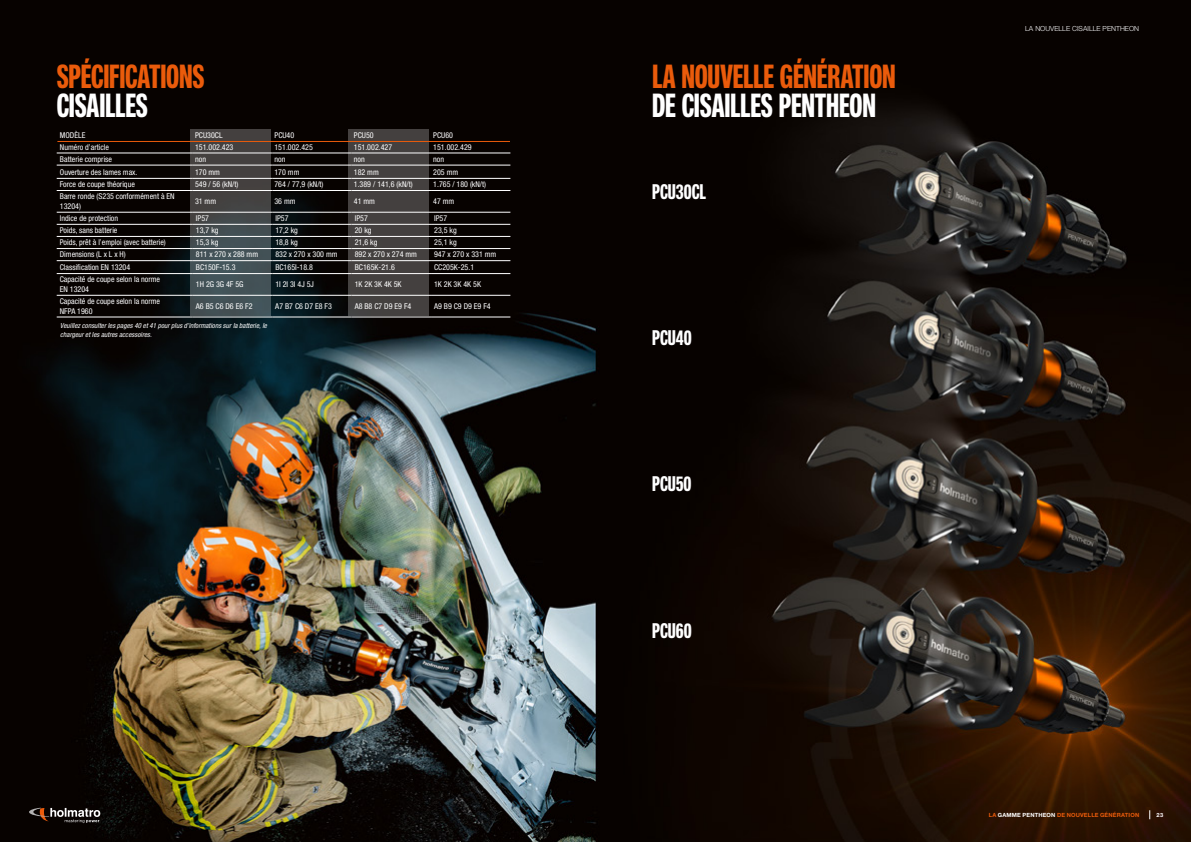
<style>
.page{position:relative;width:1191px;height:842px;background:#fff}
.page>*{position:absolute;margin:0;border:0;box-sizing:border-box;transform-origin:0 0}
.t1{font:700 32.7px "Neue Helvetica Pro 79 Compressed";letter-spacing:-.005em;color:#ea5b0b}
.t2{font:700 32.7px "Neue Helvetica Pro 79 Compressed";letter-spacing:-.005em;color:#fff}
.t3{font:700 20.7px "Neue Helvetica Pro 79 Compressed";letter-spacing:-.005em;color:#fff}
.t4{font:condensed 8px/9.6px "Helvetica Neue LT Std";color:#fff}
.t5{font:italic condensed 7px/9px "Helvetica Neue LT Std";letter-spacing:.01em;color:#fff}
.t6{font:300 7px "Helvetica Neue LT Std";color:#fff}
.t7{font:700 5.7px "Helvetica Neue LT Std";letter-spacing:.03em;color:#ea5b0b}
.t8{font:700 5.7px "Helvetica Neue LT Std";color:#fff}
.s1{color:#fff}
</style>
<div class="page">
<img style="left:0;top:0;width:1191px;height:842px">
<svg style="left:190px;top:129px;width:81px;height:187px;background:#454b4c"></svg>
<div style="left:348px;top:129px;width:81px;height:187px;background:#44403f"></div>
<hr style="left:57px;top:141px;width:453px;height:1px;background:#ea5b0b">
<hr style="left:57px;top:153px;width:136px;height:1px;background:#fff">
<hr style="left:193px;top:153px;width:79px;height:1px;background:#fff">
<hr style="left:272px;top:153px;width:79px;height:1px;background:#fff">
<hr style="left:351px;top:153px;width:80px;height:1px;background:#fff">
<hr style="left:431px;top:153px;width:79px;height:1px;background:#fff">
<hr style="left:57px;top:165px;width:136px;height:1px;background:#fff">
<hr style="left:193px;top:165px;width:79px;height:1px;background:#fff">
<hr style="left:272px;top:165px;width:79px;height:1px;background:#fff">
<hr style="left:351px;top:165px;width:80px;height:1px;background:#fff">
<hr style="left:431px;top:165px;width:79px;height:1px;background:#fff">
<hr style="left:57px;top:178px;width:136px;height:1px;background:#fff">
<hr style="left:193px;top:178px;width:79px;height:1px;background:#fff">
<hr style="left:272px;top:178px;width:79px;height:1px;background:#fff">
<hr style="left:351px;top:178px;width:80px;height:1px;background:#fff">
<hr style="left:431px;top:178px;width:79px;height:1px;background:#fff">
<hr style="left:57px;top:190px;width:136px;height:1px;background:#fff">
<hr style="left:193px;top:190px;width:79px;height:1px;background:#fff">
<hr style="left:272px;top:190px;width:79px;height:1px;background:#fff">
<hr style="left:351px;top:190px;width:80px;height:1px;background:#fff">
<hr style="left:431px;top:190px;width:79px;height:1px;background:#fff">
<hr style="left:57px;top:212px;width:136px;height:1px;background:#fff">
<hr style="left:193px;top:212px;width:79px;height:1px;background:#fff">
<hr style="left:272px;top:212px;width:79px;height:1px;background:#fff">
<hr style="left:351px;top:212px;width:80px;height:1px;background:#fff">
<hr style="left:431px;top:212px;width:79px;height:1px;background:#fff">
<hr style="left:57px;top:224px;width:136px;height:1px;background:#fff">
<hr style="left:193px;top:224px;width:79px;height:1px;background:#fff">
<hr style="left:272px;top:224px;width:79px;height:1px;background:#fff">
<hr style="left:351px;top:224px;width:80px;height:1px;background:#fff">
<hr style="left:431px;top:224px;width:79px;height:1px;background:#fff">
<hr style="left:57px;top:236px;width:136px;height:1px;background:#fff">
<hr style="left:193px;top:236px;width:79px;height:1px;background:#fff">
<hr style="left:272px;top:236px;width:79px;height:1px;background:#fff">
<hr style="left:351px;top:236px;width:80px;height:1px;background:#fff">
<hr style="left:431px;top:236px;width:79px;height:1px;background:#fff">
<hr style="left:57px;top:248px;width:136px;height:1px;background:#fff">
<hr style="left:193px;top:248px;width:79px;height:1px;background:#fff">
<hr style="left:272px;top:248px;width:79px;height:1px;background:#fff">
<hr style="left:351px;top:248px;width:80px;height:1px;background:#fff">
<hr style="left:431px;top:248px;width:79px;height:1px;background:#fff">
<hr style="left:57px;top:260px;width:136px;height:1px;background:#fff">
<hr style="left:193px;top:260px;width:79px;height:1px;background:#fff">
<hr style="left:272px;top:260px;width:79px;height:1px;background:#fff">
<hr style="left:351px;top:260px;width:80px;height:1px;background:#fff">
<hr style="left:431px;top:260px;width:79px;height:1px;background:#fff">
<hr style="left:57px;top:273px;width:136px;height:1px;background:#fff">
<hr style="left:193px;top:273px;width:79px;height:1px;background:#fff">
<hr style="left:272px;top:273px;width:79px;height:1px;background:#fff">
<hr style="left:351px;top:273px;width:80px;height:1px;background:#fff">
<hr style="left:431px;top:273px;width:79px;height:1px;background:#fff">
<hr style="left:57px;top:295px;width:136px;height:1px;background:#fff">
<hr style="left:193px;top:295px;width:79px;height:1px;background:#fff">
<hr style="left:272px;top:295px;width:79px;height:1px;background:#fff">
<hr style="left:351px;top:295px;width:80px;height:1px;background:#fff">
<hr style="left:431px;top:295px;width:79px;height:1px;background:#fff">
<hr style="left:57px;top:317px;width:136px;height:1px;background:#fff">
<hr style="left:193px;top:317px;width:79px;height:1px;background:#fff">
<hr style="left:272px;top:317px;width:79px;height:1px;background:#fff">
<hr style="left:351px;top:317px;width:80px;height:1px;background:#fff">
<hr style="left:431px;top:317px;width:79px;height:1px;background:#fff">
<svg style="left:29px;top:808px;width:71px;height:15px"></svg>
<h1 class="t1" style="left:57px;top:57px;width:149px">SPÉCIFICATIONS</h1>
<h1 class="t2" style="left:57px;top:86px;width:93px">CISAILLES</h1>
<p class="t4" style="left:60px;top:130px;width:27px">MODÈLE</p>
<p class="t4" style="left:195px;top:130px;width:29px">PCU30CL</p>
<p class="t4" style="left:274px;top:130px;width:21px">PCU40</p>
<p class="t4" style="left:354px;top:130px;width:21px">PCU50</p>
<p class="t4" style="left:433px;top:130px;width:21px">PCU60</p>
<p class="t4" style="left:60px;top:142px;width:50px">Numéro d’article</p>
<p class="t4" style="left:195px;top:142px;width:40px">151.002.423</p>
<p class="t4" style="left:274px;top:142px;width:40px">151.002.425</p>
<p class="t4" style="left:354px;top:142px;width:40px">151.002.427</p>
<p class="t4" style="left:433px;top:142px;width:40px">151.002.429</p>
<p class="t4" style="left:60px;top:154px;width:54px">Batterie comprise</p>
<p class="t4" style="left:195px;top:154px;width:12px">non</p>
<p class="t4" style="left:274px;top:154px;width:12px">non</p>
<p class="t4" style="left:354px;top:154px;width:12px">non</p>
<p class="t4" style="left:433px;top:154px;width:12px">non</p>
<p class="t4" style="left:60px;top:167px;width:79px">Ouverture des lames max.</p>
<p class="t4" style="left:195px;top:167px;width:26px">170 mm</p>
<p class="t4" style="left:274px;top:167px;width:26px">170 mm</p>
<p class="t4" style="left:354px;top:167px;width:26px">182 mm</p>
<p class="t4" style="left:433px;top:167px;width:26px">205 mm</p>
<p class="t4" style="left:60px;top:180px;width:77px">Force de coupe théorique</p>
<p class="t4" style="left:195px;top:180px;width:45px">549 / 56 (kN/t)</p>
<p class="t4" style="left:274px;top:180px;width:51px">764 / 77,9 (kN/t)</p>
<p class="t4" style="left:354px;top:180px;width:60px">1.389 / 141,6 (kN/t)</p>
<p class="t4" style="left:433px;top:180px;width:54px">1.765 / 180 (kN/t)</p>
<p class="t4" style="left:60px;top:192px;width:116px">Barre ronde (S235 conformément à EN<br>13204)</p>
<p class="t4" style="left:195px;top:197px;width:23px">31 mm</p>
<p class="t4" style="left:274px;top:197px;width:23px">36 mm</p>
<p class="t4" style="left:354px;top:197px;width:23px">41 mm</p>
<p class="t4" style="left:433px;top:197px;width:23px">47 mm</p>
<p class="t4" style="left:60px;top:213px;width:60px">Indice de protection</p>
<p class="t4" style="left:196px;top:213px;width:15px">IP57</p>
<p class="t4" style="left:275px;top:213px;width:15px">IP57</p>
<p class="t4" style="left:355px;top:213px;width:15px">IP57</p>
<p class="t4" style="left:434px;top:213px;width:15px">IP57</p>
<p class="t4" style="left:60px;top:226px;width:59px">Poids, sans batterie</p>
<p class="t4" style="left:196px;top:226px;width:24px">13,7 kg</p>
<p class="t4" style="left:275px;top:226px;width:24px">17,2 kg</p>
<p class="t4" style="left:355px;top:226px;width:18px">20 kg</p>
<p class="t4" style="left:434px;top:226px;width:24px">23,5 kg</p>
<p class="t4" style="left:60px;top:238px;width:107px">Poids, prêt à l’emploi (avec batterie)</p>
<p class="t4" style="left:196px;top:238px;width:24px">15,3 kg</p>
<p class="t4" style="left:275px;top:238px;width:24px">18,8 kg</p>
<p class="t4" style="left:355px;top:238px;width:24px">21,6 kg</p>
<p class="t4" style="left:434px;top:238px;width:24px">25,1 kg</p>
<p class="t4" style="left:60px;top:250px;width:67px">Dimensions (L x L x H)</p>
<p class="t4" style="left:196px;top:250px;width:64px">811 x 270 x 288 mm</p>
<p class="t4" style="left:275px;top:250px;width:64px">832 x 270 x 300 mm</p>
<p class="t4" style="left:355px;top:250px;width:64px">892 x 270 x 274 mm</p>
<p class="t4" style="left:434px;top:250px;width:64px">947 x 270 x 331 mm</p>
<p class="t4" style="left:60px;top:262px;width:72px">Classification EN 13204</p>
<p class="t4" style="left:196px;top:262px;width:41px">BC150F-15.3</p>
<p class="t4" style="left:275px;top:262px;width:39px">BC165I-18.8</p>
<p class="t4" style="left:355px;top:262px;width:42px">BC165K-21.6</p>
<p class="t4" style="left:434px;top:262px;width:42px">CC205K-25.1</p>
<p class="t4" style="left:60px;top:275px;width:102px">Capacité de coupe selon la norme<br>EN 13204</p>
<p class="t4" style="left:196px;top:280px;width:49px">1H 2G 3G 4F 5G</p>
<p class="t4" style="left:275px;top:280px;width:40px">1I 2I 3I 4J 5J</p>
<p class="t4" style="left:355px;top:280px;width:48px">1K 2K 3K 4K 5K</p>
<p class="t4" style="left:434px;top:280px;width:48px">1K 2K 3K 4K 5K</p>
<p class="t4" style="left:60px;top:296px;width:102px">Capacité de coupe selon la norme<br>NFPA 1960</p>
<p class="t4" style="left:196px;top:301px;width:58px">A6 B5 C6 D6 E6 F2</p>
<p class="t4" style="left:275px;top:301px;width:58px">A7 B7 C6 D7 E8 F3</p>
<p class="t4" style="left:355px;top:301px;width:58px">A8 B8 C7 D9 E9 F4</p>
<p class="t4" style="left:434px;top:301px;width:58px">A9 B9 C9 D9 E9 F4</p>
<p class="t5" style="left:60px;top:321px;width:208px">Veuillez consulter les pages 40 et 41 pour plus d’informations sur la batterie, le chargeur et les autres accessoires.</p>
<h1 class="t1" style="left:652px;top:56px;width:245px">LA NOUVELLE GÉNÉRATION</h1>
<h1 class="t2" style="left:652px;top:85px;width:225px">DE CISAILLES PENTHEON</h1>
<h2 class="t3" style="left:652px;top:179px;width:55px">PCU30CL</h2>
<h2 class="t3" style="left:652px;top:325px;width:41px">PCU40</h2>
<h2 class="t3" style="left:652px;top:472px;width:41px">PCU50</h2>
<h2 class="t3" style="left:652px;top:618px;width:41px">PCU60</h2>
<p class="t6" style="left:1025px;top:24px;width:115px">LA NOUVELLE CISAILLE PENTHEON</p>
<p class="t7" style="left:988px;top:811px;width:152px">LA <span class="s1">GAMME PENTHEON</span> DE NOUVELLE GÉNÉRATION</p>
<p class="t8" style="left:1156px;top:811px;width:8px">23</p>
</div>
